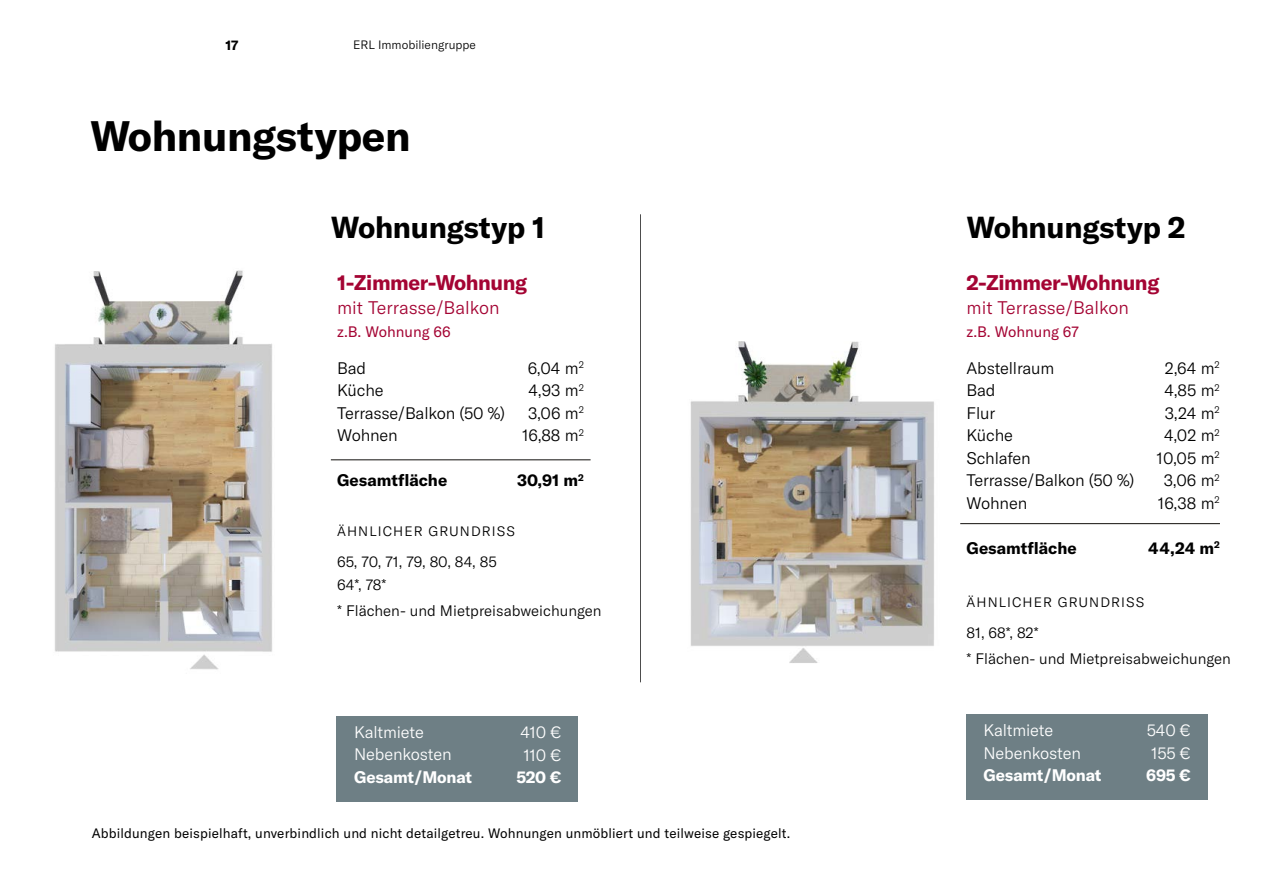
<style>
.page{position:relative;width:1263px;height:893px;background:#fff}
.page>*{position:absolute;margin:0;border:0;box-sizing:border-box;transform-origin:0 0}
.t1{font:700 42px "GT America";letter-spacing:-.01em;color:#000}
.t2{font:700 30px "GT America";letter-spacing:-.01em;color:#000}
.t3{font:700 21px "GT America";letter-spacing:-.02em;color:#a40433}
.t4{font:300 18px "GT America";color:#a40433}
.t5{font:300 16.5px/22.5px "GT America";letter-spacing:-.01em;color:#000}
.t6{font:300 16.5px/22.5px "GT America";letter-spacing:-.01em;color:#fff}
.t7{font:700 16.5px "GT America";color:#000}
.t8{font:700 16.5px "GT America";letter-spacing:-.01em;color:#fff}
.t9{font:300 15px/22.5px "GT America";color:#000}
.t10{font:15px "GT America";color:#a40433}
.t11{font:13.5px "GT America";letter-spacing:.01em;color:#000}
.t12{font:300 13.5px "GT America";letter-spacing:.08em;color:#000}
.t13{font:700 13.5px "GT America";color:#000}
.t14{font:300 12px "GT America";color:#000}
</style>
<div class="page">
<img style="left:55px;top:270px;width:217px;height:400px">
<hr style="left:331px;top:459px;width:260px;height:1px;background:#2c2a27">
<img style="left:690px;top:341px;width:297px;height:322px">
<div style="left:337px;top:716px;width:241px;height:85px;background:#6e7f85"></div>
<hr style="left:960px;top:523px;width:260px;height:1px;background:#2c2a27">
<div style="left:966px;top:715px;width:241px;height:85px;background:#6e7f85"></div>
<hr style="left:640px;top:214px;width:1px;height:468px;background:#000">
<p class="t13" style="left:225px;top:37px;width:15px">17</p>
<p class="t14" style="left:353px;top:38px;width:124px">ERL Immobiliengruppe</p>
<h1 class="t1" style="left:90px;top:110px;width:322px">Wohnungstypen</h1>
<h2 class="t2" style="left:331px;top:208px;width:216px">Wohnungstyp 1</h2>
<p class="t3" style="left:337px;top:269px;width:192px">1-Zimmer-Wohnung</p>
<p class="t4" style="left:337px;top:297px;width:164px">mit Terrasse/Balkon</p>
<p class="t10" style="left:337px;top:323px;width:115px">z.B. Wohnung 66</p>
<p class="t5" style="left:522px;top:357px;width:63px;text-align:center">6,04 m<sup>2<br></sup>4,93 m<sup>2<br></sup>3,06 m<sup>2<br></sup>16,88 m<sup>2</sup></p>
<p class="t7" style="left:517px;top:470px;width:68px">30,91 m<sup>2</sup></p>
<p class="t5" style="left:337px;top:357px;width:169px">Bad<br>Küche<br>Terrasse/Balkon (50 %)<br>Wohnen</p>
<p class="t7" style="left:337px;top:470px;width:112px">Gesamtfläche</p>
<p class="t12" style="left:337px;top:524px;width:179px">ÄHNLICHER GRUNDRISS</p>
<p class="t9" style="left:337px;top:551px;width:161px">65, 70, 71, 79, 80, 84, 85<br>64*, 78*</p>
<p class="t9" style="left:337px;top:600px;width:266px">* Flächen- und Mietpreisabweichungen</p>
<p class="t6" style="left:354px;top:721px;width:99px">Kaltmiete<br>Nebenkosten</p>
<p class="t8" style="left:354px;top:767px;width:119px">Gesamt/Monat</p>
<p class="t6" style="left:520px;top:721px;width:42px">410 €<br>110 €</p>
<p class="t8" style="left:516px;top:767px;width:46px">520 €</p>
<p class="t11" style="left:92px;top:825px;width:700px">Abbildungen beispielhaft, unverbindlich und nicht detailgetreu. Wohnungen unmöbliert und teilweise gespiegelt.</p>
<h2 class="t2" style="left:966px;top:208px;width:220px">Wohnungstyp 2</h2>
<p class="t3" style="left:966px;top:269px;width:194px">2-Zimmer-Wohnung</p>
<p class="t4" style="left:966px;top:297px;width:164px">mit Terrasse/Balkon</p>
<p class="t10" style="left:966px;top:323px;width:114px">z.B. Wohnung 67</p>
<p class="t5" style="left:966px;top:357px;width:169px">Abstellraum<br>Bad<br>Flur<br>Küche<br>Schlafen<br>Terrasse/Balkon (50 %)<br>Wohnen</p>
<p class="t7" style="left:966px;top:538px;width:112px">Gesamtfläche</p>
<p class="t5" style="left:1156px;top:357px;width:65px;text-align:center">2,64 m<sup>2<br></sup>4,85 m<sup>2<br></sup>3,24 m<sup>2<br></sup>4,02 m<sup>2<br></sup>10,05 m<sup>2<br></sup>3,06 m<sup>2<br></sup>16,38 m<sup>2</sup></p>
<p class="t7" style="left:1148px;top:538px;width:73px">44,24 m<sup>2</sup></p>
<p class="t12" style="left:966px;top:594px;width:179px">ÄHNLICHER GRUNDRISS</p>
<p class="t9" style="left:966px;top:619px;width:266px;line-height:26.5px">81, 68*, 82*<br>* Flächen- und Mietpreisabweichungen</p>
<p class="t6" style="left:983px;top:719px;width:99px">Kaltmiete<br>Nebenkosten</p>
<p class="t8" style="left:983px;top:765px;width:119px">Gesamt/Monat</p>
<p class="t6" style="left:1147px;top:719px;width:45px">540 €<br>155 €</p>
<p class="t8" style="left:1146px;top:765px;width:46px">695 €</p>
</div>
